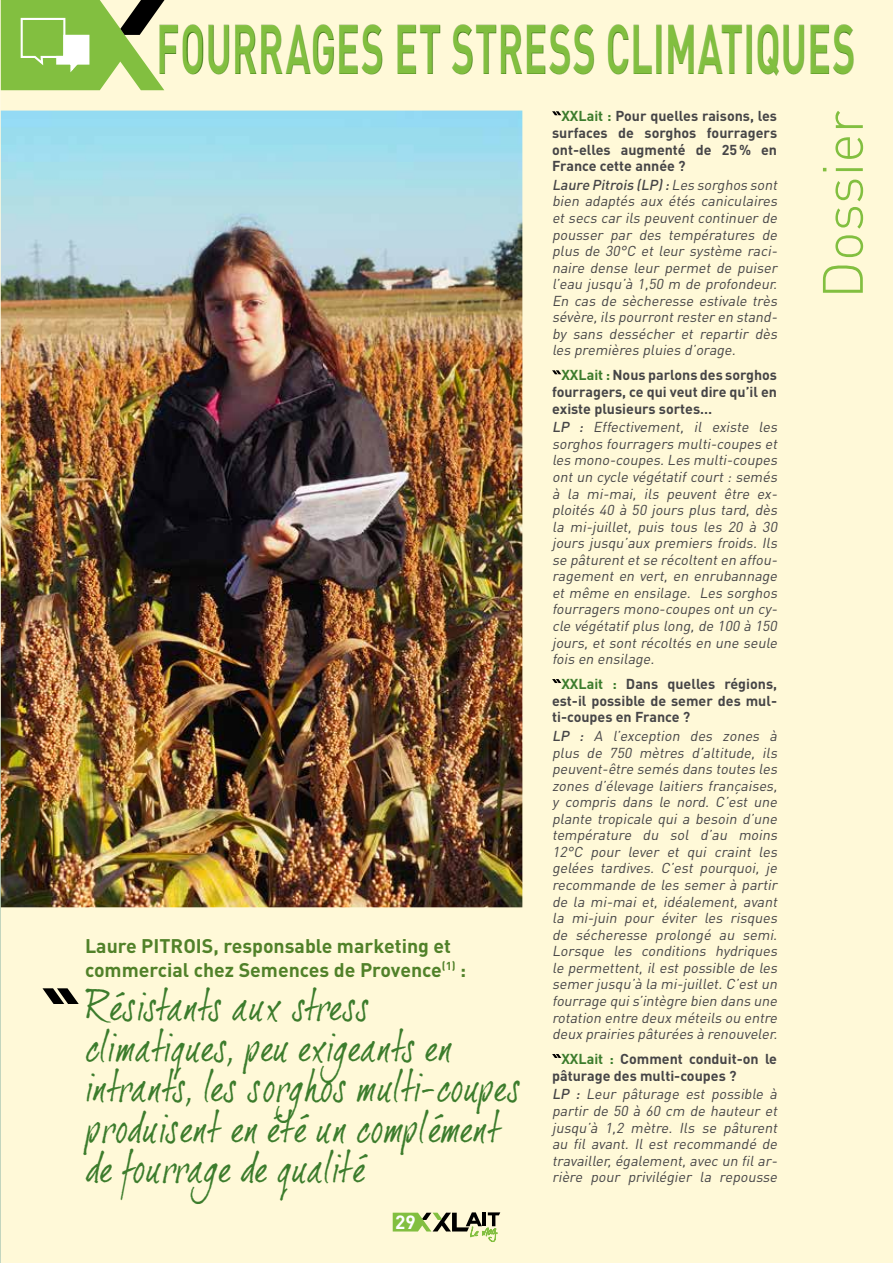
<style>
.page{position:relative;width:893px;height:1263px;background:#fff9d8}
.page>*{position:absolute;margin:0;border:0;box-sizing:border-box;transform-origin:0 0}
.t1{font:700 69.3px "DIN Pro";color:#82bf40;scale:.58 1}
.t2{font:300 55.95px "DIN Pro";color:#82bf40}
.t3{font:43.5px/40.5px "Dear Joe 2";color:#3c7c2c;scale:.89 1}
.t4{font:700 19.5px/23.4px "DIN Pro";color:#518129}
.t5{font:700 18.9px "DIN Pro";color:#fff}
.t6{font:italic 14.25px/16.5px "DIN Pro";color:#464547;text-align:justify}
.t7{font:700 14.25px/16.5px "DIN Pro";color:#464547;text-align:justify}
.s1{color:#3c7c2c}
.s2{font-weight:500}
</style>
<div class="page">
<svg style="left:393px;top:1212px;width:107px;height:30px"></svg>
<img style="left:0;top:131px;width:1px;height:830px">
<img style="left:0;top:74px;width:1px;height:855px">
<div style="left:159px;top:23px;width:696px;height:51px;background:#464547;opacity:.77"></div>
<svg style="left:164px;top:25px;width:691px;height:51px"></svg>
<svg style="left:0;top:0;width:164px;height:90px"></svg>
<img style="left:1px;top:111px;width:521px;height:796px">
<svg style="left:43px;top:988px;width:36px;height:16px"></svg>
<svg style="left:552px;top:111px;width:9px;height:4px"></svg>
<svg style="left:552px;top:370px;width:9px;height:4px"></svg>
<svg style="left:552px;top:679px;width:9px;height:4px"></svg>
<svg style="left:552px;top:1054px;width:9px;height:4px"></svg>
<h1 class="t1" style="left:157px;top:2px;width:1206px">FOURRAGES ET STRESS CLIMATIQUES</h1>
<h3 class="t4" style="left:85px;top:934px;width:383px">Laure PITROIS, responsable marketing et commercial chez Semences de Provence<sup>(1)</sup> :</h3>
<h3 class="t3" style="left:85px;top:985px;width:491px">Résistants aux stress climatiques, peu exigeants en intrants, les sorghos multi-coupes produisent en été un complément de fourrage de qualité</h3>
<h3 class="t5" style="left:395px;top:1209px;width:22px">29</h3>
<p class="t7" style="left:552px;top:107px;width:227px;text-indent:9px"><span class="s1">XXLait :</span> Pour quelles raisons, les surfaces de sorghos fourragers ont-elles augmenté de 25% en France cette année ?</p>
<p class="t6" style="left:552px;top:176px;width:230px"><span class="s2">Laure Pitrois (LP):</span>Les sorghos sont bien adaptés aux étés caniculaires etsecs car ils peuventcontinuer de pousser par des températures de plus de 30°C et leur système raci&shy;naire dense leur permet de puiser l’eau jusqu’à 1,50 m de profondeur.<br>En cas de sècheresse estivale très sévère,ils pourrontrester en stand&shy;by sans dessécher et repartir dès les premières pluies d’orage.</p>
<p class="t7" style="left:552px;top:366px;width:227px;text-indent:9px"><span class="s1">XXLait :</span> Nous parlons des sorghos fourragers, ce qui veut dire qu’il en existe plusieurs sortes…</p>
<p class="t6" style="left:552px;top:418px;width:230px"><span class="s2">LP :</span> Effectivement, il existe les sorghos fourragers multi-coupes et les mono-coupes.Les multi-coupes ontun cycle végétatifcourt:semés à la mi-mai, ils peuvent être ex&shy;ploités 40 à 50 jours plus tard, dès la mi-juillet, puis tous les 20 à 30 jours jusqu’aux premiers froids. Ils se pâturentetse récoltenten affou&shy;ragement en vert, en enrubannage et même en ensilage. Les sorghos fourragers mono-coupes ontun cy&shy;cle végétatifplus long,de 100 à 150 jours, et sont récoltés en une seule fois en ensilage.</p>
<p class="t7" style="left:552px;top:675px;width:227px;text-indent:9px"><span class="s1">XXLait :</span> Dans quelles régions, est-il possible de semer des mul&shy;ti-coupes en France ?</p>
<p class="t6" style="left:552px;top:727px;width:230px"><span class="s2">LP :</span> A l’exception des zones à plus de 750 mètres d’altitude, ils peuvent-être semés dans toutes les zones d’élevage laitiers françaises, y compris dans le nord. C’est une plante tropicale qui a besoin d’une température du sol d’au moins 12°C pour lever et qui craint les gelées tardives. C’est pourquoi, je recommande de les semer à partir de la mi-mai et, idéalement, avant la mi-juin pour éviter les risques de sécheresse prolongé au semi.<br>Lorsque les conditions hydriques le permettent, il est possible de les semer jusqu’à la mi-juillet.C’estun fourrage quis’intègre bien dans une rotation entre deux méteils ou entre deux prairies pâturées à renouveler.</p>
<p class="t7" style="left:552px;top:1050px;width:227px;text-indent:9px"><span class="s1">XXLait :</span> Comment conduit-on le pâturage des multi-coupes ?</p>
<p class="t6" style="left:552px;top:1085px;width:230px"><span class="s2">LP :</span> Leur pâturage est possible à partir de 50 à 60 cm de hauteur et jusqu’à 1,2 mètre. Ils se pâturent au fil avant. Il est recommandé de travailler,également,avec un filar&shy;rière pour privilégier la repousse</p>
<h2 class="t2" style="left:804px;top:299px;width:190px;rotate:-90deg">Dossier</h2>
</div>
